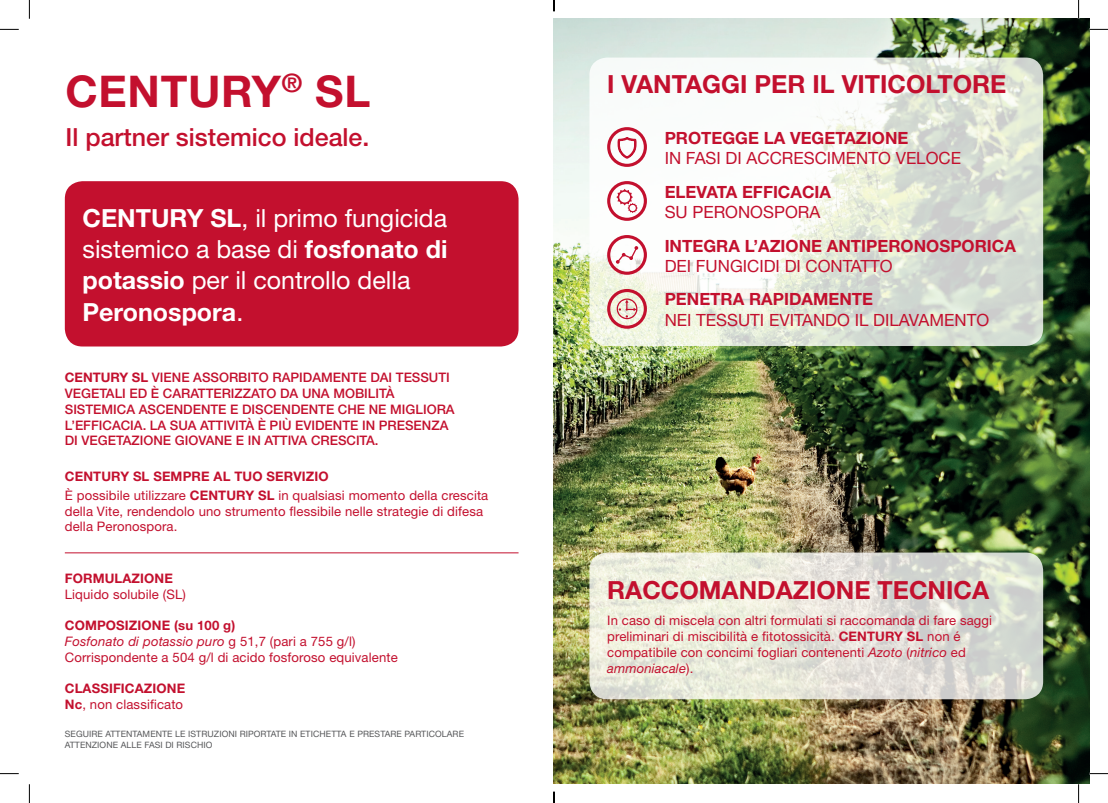
<style>
.page{position:relative;width:1108px;height:803px;background:#fff}
.page>*{position:absolute;margin:0;border:0;box-sizing:border-box;transform-origin:0 0}
.t1{font:700 43.75px "Helvetica Neue LT Std";letter-spacing:.015em;color:#c3102e}
.t2{font:25px "Helvetica Neue LT Std";color:#fff}
.t3{font:700 25px "Helvetica Neue LT Std";color:#c3102e}
.t4{font:500 25px "Helvetica Neue LT Std";color:#c3102e}
.t5{font:700 25px "Helvetica Neue LT Std";color:#fff}
.t6{font:16.88px "Helvetica Neue LT Std";color:#c3102e}
.t7{font:700 16.88px "Helvetica Neue LT Std";color:#c3102e}
.t8{font:13.12px/15.8px "Helvetica Neue LT Std";letter-spacing:.01em;color:#c3102e}
.t9{font:500 13.12px "Helvetica Neue LT Std";color:#c3102e}
.t10{font:700 13.12px "Helvetica Neue LT Std";letter-spacing:.01em;color:#c3102e}
.t11{font:italic 13.12px "Helvetica Neue LT Std";letter-spacing:.01em;color:#c3102e}
.t12{font:8.75px/10.5px "Helvetica Neue LT Std";letter-spacing:.01em;color:#57585a}
.s1{font-weight:700}
.s2{font-weight:400}
.s3{font-style:normal}
.s4{font-style:italic}
</style>
<div class="page">
<img style="left:554px;top:19px;width:535px;height:765px">
<svg style="left:589px;top:58px;width:454px;height:288px"></svg>
<div style="left:65px;top:181px;width:453px;height:165px;background:#c3102e;border-radius:18px"></div>
<div style="left:607px;top:127px;width:40px;height:40px;border:3px solid #c3102e;border-radius:50%"></div>
<svg style="left:615px;top:136px;width:22px;height:24px"></svg>
<div style="left:607px;top:181px;width:40px;height:40px;border:3px solid #c3102e;border-radius:50%"></div>
<hr style="left:65px;top:552px;width:453px;height:1px;background:#c3102e">
<svg style="left:589px;top:552px;width:454px;height:147px;background:#e3e4d9"></svg>
<svg style="left:616px;top:189px;width:21px;height:24px"></svg>
<div style="left:607px;top:235px;width:40px;height:40px;border:3px solid #c3102e;border-radius:50%"></div>
<svg style="left:616px;top:246px;width:22px;height:18px"></svg>
<div style="left:607px;top:289px;width:40px;height:40px;border:3px solid #c3102e;border-radius:50%"></div>
<svg style="left:616px;top:298px;width:21px;height:21px"></svg>
<svg style="left:0;top:29px;width:19px;height:1px"></svg>
<svg style="left:1089px;top:29px;width:19px;height:1px"></svg>
<svg style="left:0;top:773px;width:19px;height:1px"></svg>
<svg style="left:1089px;top:773px;width:19px;height:1px"></svg>
<svg style="left:29px;top:0;width:1px;height:19px"></svg>
<svg style="left:29px;top:784px;width:1px;height:19px"></svg>
<svg style="left:1077px;top:0;width:2px;height:19px"></svg>
<svg style="left:1078px;top:784px;width:1px;height:19px"></svg>
<svg style="left:553px;top:0;width:2px;height:11px"></svg>
<svg style="left:553px;top:792px;width:2px;height:11px"></svg>
<p class="t1" style="left:65px;top:64px;width:306px">CENTURY<sup>®</sup> SL</p>
<p class="t4" style="left:65px;top:122px;width:305px">Il partner sistemico ideale.</p>
<p class="t2" style="left:83px;top:203px;width:366px"><span class="s1">CENTURY SL</span>, il primo fungicida</p>
<p class="t2" style="left:83px;top:234px;width:366px">sistemico a base di <span class="s1">fosfonato di</span></p>
<p class="t2" style="left:83px;top:266px;width:329px"><span class="s1">potassio</span> per il controllo della</p>
<p class="t5" style="left:83px;top:296px;width:162px">Peronospora<span class="s2">.</span></p>
<p class="t9" style="left:65px;top:370px;width:386px"><span class="s1">CENTURY SL</span> VIENE ASSORBITO RAPIDAMENTE DAI TESSUTI</p>
<p class="t9" style="left:65px;top:386px;width:331px">VEGETALI ED È CARATTERIZZATO DA UNA MOBILITÀ</p>
<p class="t9" style="left:65px;top:401px;width:391px">SISTEMICA ASCENDENTE E DISCENDENTE CHE NE MIGLIORA</p>
<p class="t9" style="left:65px;top:417px;width:385px">L’EFFICACIA. LA SUA ATTIVITÀ È PIÙ EVIDENTE IN PRESENZA</p>
<p class="t9" style="left:65px;top:433px;width:315px">DI VEGETAZIONE GIOVANE E IN ATTIVA CRESCITA.</p>
<p class="t10" style="left:65px;top:468px;width:265px">CENTURY SL SEMPRE AL TUO SERVIZIO</p>
<p class="t8" style="left:65px;top:487px;width:425px">È possibile utilizzare <span class="s1">CENTURY SL</span> in qualsiasi momento della crescita della Vite, rendendolo uno strumento flessibile nelle strategie di difesa</p>
<p class="t8" style="left:65px;top:519px;width:114px">della Peronospora.</p>
<p class="t10" style="left:65px;top:570px;width:110px">FORMULAZIONE</p>
<p class="t8" style="left:65px;top:586px;width:123px">Liquido solubile (SL)</p>
<p class="t10" style="left:65px;top:617px;width:172px">COMPOSIZIONE (su 100 g)</p>
<p class="t11" style="left:65px;top:633px;width:292px">Fosfonato di potassio puro <span class="s3">g 51,7 (pari a 755 g/l)</span></p>
<p class="t8" style="left:65px;top:649px;width:334px">Corrispondente a 504 g/l di acido fosforoso equivalente</p>
<p class="t10" style="left:65px;top:680px;width:122px">CLASSIFICAZIONE</p>
<p class="t8" style="left:65px;top:696px;width:120px"><span class="s1">Nc</span>, non classificato</p>
<p class="t12" style="left:65px;top:729px;width:401px">SEGUIRE ATTENTAMENTE LE ISTRUZIONI RIPORTATE IN ETICHETTA E PRESTARE PARTICOLARE<br>ATTENZIONE ALLE FASI DI RISCHIO</p>
<p class="t3" style="left:607px;top:69px;width:401px">I VANTAGGI PER IL VITICOLTORE</p>
<p class="t7" style="left:664px;top:127px;width:245px">PROTEGGE LA VEGETAZIONE</p>
<p class="t6" style="left:664px;top:148px;width:298px">IN FASI DI ACCRESCIMENTO VELOCE</p>
<p class="t7" style="left:664px;top:181px;width:168px">ELEVATA EFFICACIA</p>
<p class="t6" style="left:664px;top:202px;width:157px">SU PERONOSPORA</p>
<p class="t7" style="left:664px;top:235px;width:353px">INTEGRA L’AZIONE ANTIPERONOSPORICA</p>
<p class="t6" style="left:664px;top:256px;width:229px">DEI FUNGICIDI DI CONTATTO</p>
<p class="t7" style="left:664px;top:289px;width:210px">PENETRA RAPIDAMENTE</p>
<p class="t6" style="left:664px;top:310px;width:326px">NEI TESSUTI EVITANDO IL DILAVAMENTO</p>
<p class="t3" style="left:607px;top:574px;width:383px">RACCOMANDAZIONE TECNICA</p>
<p class="t8" style="left:607px;top:612px;width:386px">In caso di miscela con altri formulati si raccomanda di fare saggi</p>
<p class="t8" style="left:607px;top:628px;width:360px">preliminari di miscibilità e fitotossicità. <span class="s1">CENTURY SL</span> non é compatibile con concimi fogliari contenenti <span class="s4">Azoto</span> (<span class="s4">nitrico</span> ed <span class="s4">ammoniacale</span>).</p>
</div>
